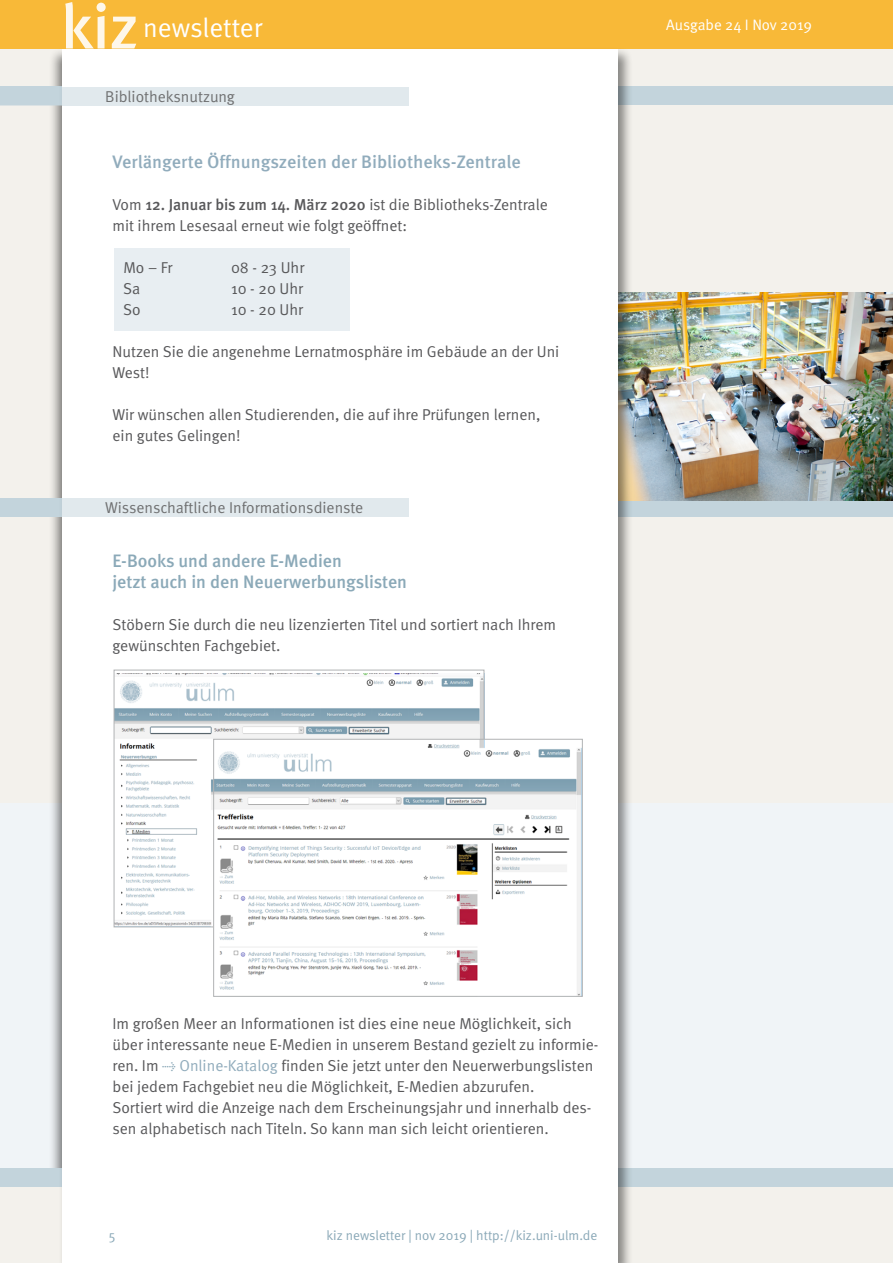
<style>
.page{position:relative;width:893px;height:1263px;background:#fff}
.page>*{position:absolute;margin:0;border:0;box-sizing:border-box;transform-origin:0 0}
.t1{font:500 63px "Meta";color:#fff}
.Überschrift{font:27px "Meta Normal";color:#fff}
.t2{font:500 18px "Meta";color:#8ba9b8}
.t3{font:500 18px "Meta OT";color:#91acbc}
.t4{font:15.75px/21px "Meta Normal";color:#58585a}
.t5{font:15.75px "Meta Normal";color:#707172}
.t6{font:15.15px "Meta Normal";color:#fff}
.t7{font:13.5px "Meta Normal";color:#8ba9b8}
.s1{font-family:"Meta";font-weight:500}
.s2{font-family:"Meta Normal Expert";color:#8ba9b8}
.s3{color:#91acbc}
</style>
<div class="page">
<div style="left:0;top:0;width:893px;height:50px;background:#f8b938"></div>
<div style="left:0;top:661px;width:893px;height:507px;background:#f0f4f7"></div>
<div style="left:0;top:50px;width:893px;height:753px;background:#f3f1ec"></div>
<div style="left:48px;top:47px;width:102px;height:1216px;background:#000;opacity:.44"></div>
<div style="left:0;top:498px;width:893px;height:19px;background:#c3d4dc"></div>
<div style="left:0;top:86px;width:893px;height:19px;background:#c3d4dc"></div>
<div style="left:0;top:1168px;width:893px;height:95px;background:#f3f1ec"></div>
<div style="left:0;top:1168px;width:893px;height:19px;background:#c3d4dc"></div>
<img style="left:633px;top:293px;width:260px;height:207px">
<div style="left:59px;top:47px;width:574px;height:1216px;background:#000;opacity:.45"></div>
<div style="left:62px;top:50px;width:556px;height:1213px;background:#fff"></div>
<div style="left:59px;top:498px;width:349px;height:19px;background:#e1e9ed"></div>
<div style="left:114px;top:249px;width:236px;height:82px;background:#e8eef2"></div>
<img style="left:116px;top:673px;width:366px;height:252px">
<img style="left:215px;top:741px;width:366px;height:254px">
<div style="left:213px;top:739px;width:370px;height:258px;border:1px solid #b1b3b4"></div>
<svg style="left:0;top:87px;width:408px;height:19px;background:#dce5ea"></svg>
<h1 class="t1" style="left:61px;top:-10px;width:79px">kiz</h1>
<p class="Überschrift" style="left:143px;top:12px;width:120px">newsletter</p>
<p class="t5" style="left:105px;top:88px;width:131px">Bibliotheksnutzung</p>
<p class="t3" style="left:112px;top:150px;width:410px">Verlängerte Öffnungszeiten der Bibliotheks-Zentrale</p>
<p class="t4" style="left:112px;top:194px;width:437px">Vom <span class="s1">12. Januar bis zum 14. März 2020</span> ist die Bibliotheks-Zentrale</p>
<p class="t4" style="left:112px;top:215px;width:296px">mit ihrem Lesesaal erneut wie folgt geöffnet:</p>
<p class="t4" style="left:123px;top:257px;width:51px">Mo – Fr</p>
<p class="t4" style="left:231px;top:257px;width:75px">08 - 23 Uhr</p>
<p class="t4" style="left:123px;top:278px;width:19px">Sa</p>
<p class="t4" style="left:231px;top:278px;width:74px">10 - 20 Uhr</p>
<p class="t4" style="left:123px;top:299px;width:19px">So</p>
<p class="t4" style="left:231px;top:299px;width:74px">10 - 20 Uhr</p>
<p class="t4" style="left:112px;top:341px;width:448px">Nutzen Sie die angenehme Lernatmosphäre im Gebäude an der Uni<br>West!</p>
<p class="t4" style="left:112px;top:404px;width:429px">Wir wünschen allen Studierenden, die auf ihre Prüfungen lernen,</p>
<p class="t4" style="left:112px;top:425px;width:130px">ein gutes Gelingen!</p>
<p class="t5" style="left:105px;top:498px;width:260px">Wissenschaftliche Informationsdienste</p>
<p class="t2" style="left:112px;top:550px;width:231px">E-Books und andere E-Medien</p>
<p class="t2" style="left:112px;top:571px;width:296px">jetzt auch in den Neuerwerbungslisten</p>
<p class="t4" style="left:112px;top:614px;width:445px">Stöbern Sie durch die neu lizenzierten Titel und sortiert nach Ihrem</p>
<p class="t4" style="left:112px;top:635px;width:169px">gewünschten Fachgebiet.</p>
<p class="t6" style="left:666px;top:16px;width:147px">Ausgabe 24 I Nov 2019</p>
<p class="t4" style="left:112px;top:1013px;width:487px">Im großen Meer an Informationen ist dies eine neue Möglichkeit, sich über interessante neue E-Medien in unserem Bestand gezielt zu informie&shy;ren. Im <span class="s2">t</span> <span class="s3">Online-Katalog</span> finden Sie jetzt unter den Neuerwerbungslisten bei jedem Fachgebiet neu die Möglichkeit, E-Medien abzurufen.</p>
<p class="t4" style="left:112px;top:1097px;width:480px">Sortiert wird die Anzeige nach dem Erscheinungsjahr und innerhalb des&shy;sen alphabetisch nach Titeln. So kann man sich leicht orientieren.</p>
<p class="t7" style="left:109px;top:1228px;width:8px">5</p>
<p class="t7" style="left:327px;top:1228px;width:272px">kiz newsletter | nov 2019 | http://kiz.uni-ulm.de</p>
</div>
